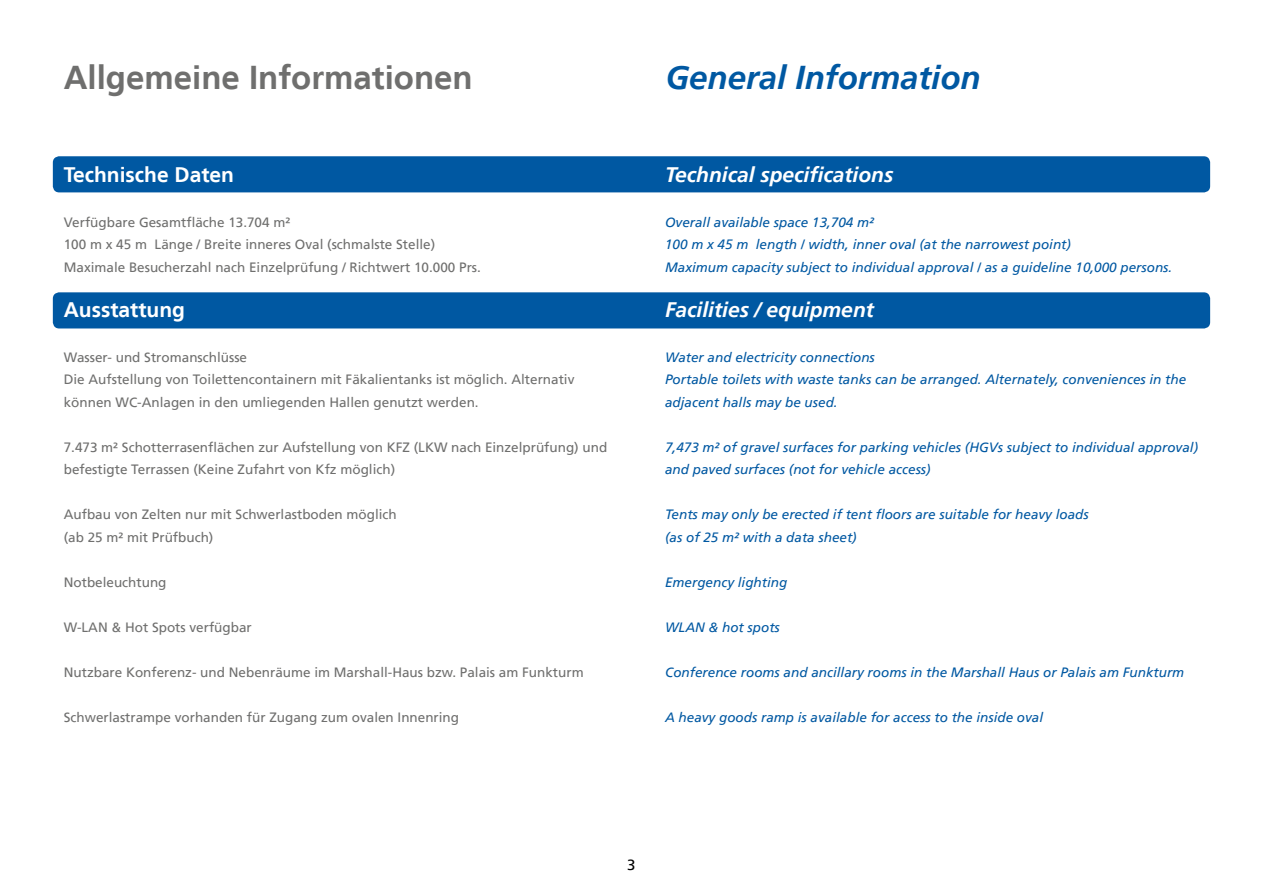
<style>
.page{position:relative;width:1263px;height:893px;background:#fff}
.page>*{position:absolute;margin:0;border:0;box-sizing:border-box;transform-origin:0 0}
.t1{font:700 33px "Frutiger LT";color:#6f6f6e}
.t2{font:italic 700 33px "Frutiger LT";color:#0058a2}
.t3{font:italic 700 21px "Frutiger LT";color:#fff}
.t4{font:700 21px "Frutiger LT";color:#fff}
.t5{font:15px "Frutiger LT";color:#000}
.t6{font:13.5px/22.5px "Frutiger LT";color:#6f6f6e}
.t7{font:italic 13.5px/22.5px "Frutiger LT";color:#0058a2}
</style>
<div class="page">
<div style="left:53px;top:292px;width:1157px;height:36px;background:#0058a2;border-radius:6px"></div>
<div style="left:53px;top:156px;width:1157px;height:36px;background:#0058a2;border-radius:6px"></div>
<h1 class="t1" style="left:64px;top:58px;width:410px">Allgemeine Informationen</h1>
<h1 class="t2" style="left:665px;top:58px;width:317px">General Information</h1>
<h2 class="t4" style="left:64px;top:162px;width:172px">Technische Daten</h2>
<p class="t6" style="left:64px;top:211px;width:419px">Verfügbare Gesamtfläche 13.704 m²<br>100 m x 45 m Länge / Breite inneres Oval (schmalste Stelle)<br>Maximale Besucherzahl nach Einzelprüfung / Richtwert 10.000 Prs.</p>
<h2 class="t4" style="left:64px;top:297px;width:123px">Ausstattung</h2>
<p class="t6" style="left:64px;top:346px;width:512px">Wasser- und Stromanschlüsse<br>Die Aufstellung von Toilettencontainern mit Fäkalientanks ist möglich. Alternativ können WC-Anlagen in den umliegenden Hallen genutzt werden.</p>
<p class="t6" style="left:64px;top:436px;width:545px">7.473 m² Schotterrasenflächen zur Aufstellung von KFZ (LKW nach Einzelprüfung) und befestigte Terrassen (Keine Zufahrt von Kfz möglich)</p>
<p class="t6" style="left:64px;top:503px;width:335px">Aufbau von Zelten nur mit Schwerlastboden möglich (ab 25 m² mit Prüfbuch)</p>
<p class="t6" style="left:64px;top:571px;width:104px">Notbeleuchtung</p>
<p class="t6" style="left:64px;top:616px;width:190px">W-LAN &amp; Hot Spots verfügbar</p>
<p class="t6" style="left:64px;top:661px;width:521px">Nutzbare Konferenz- und Nebenräume im Marshall-Haus bzw. Palais am Funkturm</p>
<p class="t6" style="left:64px;top:706px;width:397px">Schwerlastrampe vorhanden für Zugang zum ovalen Innenring</p>
<h2 class="t3" style="left:665px;top:162px;width:230px">Technical specifications</h2>
<p class="t7" style="left:665px;top:211px;width:509px">Overall available space 13,704 m²<br>100 m x 45 m length / width, inner oval (at the narrowest point)<br>Maximum capacity subject to individual approval / as a guideline 10,000 persons.</p>
<h2 class="t3" style="left:665px;top:297px;width:210px">Facilities / equipment</h2>
<p class="t7" style="left:665px;top:346px;width:523px">Water and electricity connections<br>Portable toilets with waste tanks can be arranged. Alternately, conveniences in the adjacent halls may be used.</p>
<p class="t7" style="left:665px;top:436px;width:535px">7,473 m² of gravel surfaces for parking vehicles (HGVs subject to individual approval) and paved surfaces (not for vehicle access)</p>
<p class="t7" style="left:665px;top:503px;width:425px">Tents may only be erected if tent floors are suitable for heavy loads (as of 25 m² with a data sheet)</p>
<p class="t7" style="left:665px;top:571px;width:124px">Emergency lighting</p>
<p class="t7" style="left:665px;top:616px;width:116px">WLAN &amp; hot spots</p>
<p class="t7" style="left:665px;top:661px;width:521px">Conference rooms and ancillary rooms in the Marshall Haus or Palais am Funkturm</p>
<p class="t7" style="left:665px;top:706px;width:380px">A heavy goods ramp is available for access to the inside oval</p>
<p class="t5" style="left:627px;top:856px;width:10px">3</p>
</div>
